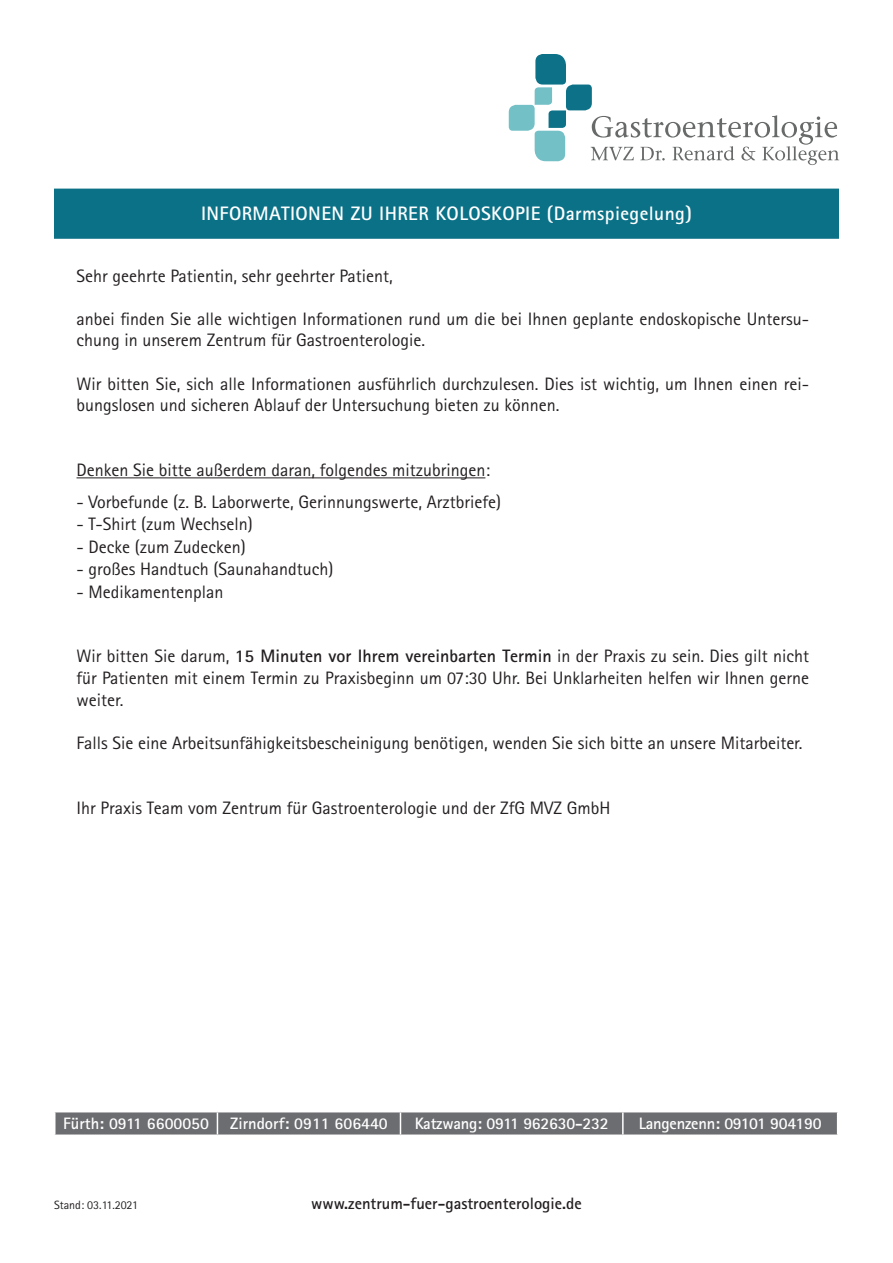
<style>
.page{position:relative;width:893px;height:1263px;background:#fff}
.page>*{position:absolute;margin:0;border:0;box-sizing:border-box;transform-origin:0 0}
.t1{font:700 19.5px "Rotis Sans Serif Pro";letter-spacing:.02em;color:#fff}
.t2{font:18px/21.6px "Rotis Sans Serif Pro";color:#231f20}
.t3{font:700 16.5px "Rotis Sans Serif Pro";letter-spacing:-.015em;color:#fff}
.t4{font:700 16.5px "Rotis Sans Serif Pro";color:#231f20}
.t5{font:12px "Rotis Sans Serif Pro";color:#231f20}
.s1{font-weight:700}
</style>
<div class="page">
<svg style="left:509px;top:54px;width:330px;height:111px"></svg>
<hr style="left:77px;top:477px;width:408px;height:1px;background:#231f20">
<div style="left:54px;top:189px;width:785px;height:50px;background:#0b7187;border:2px solid #0b7187"></div>
<div style="left:55px;top:1112px;width:783px;height:22px;background:#6c6d70"></div>
<p class="t1" style="left:201px;top:201px;width:492px">INFORMATIONEN ZU IHRER KOLOSKOPIE (Darmspiegelung)</p>
<p class="t2" style="left:77px;top:265px;width:318px">Sehr geehrte Patientin, sehr geehrter Patient,</p>
<p class="t2" style="left:77px;top:308px;width:734px">anbei finden Sie alle wichtigen Informationen rund um die bei Ihnen geplante endoskopische Untersu&shy;chung in unserem Zentrum für Gastroenterologie.</p>
<p class="t2" style="left:77px;top:373px;width:734px">Wir bitten Sie, sich alle Informationen ausführlich durchzulesen. Dies ist wichtig, um Ihnen einen rei&shy;bungslosen und sicheren Ablauf der Untersuchung bieten zu können.</p>
<p class="t2" style="left:77px;top:459px;width:415px">Denken Sie bitte außerdem daran, folgendes mitzubringen:</p>
<p class="t2" style="left:77px;top:491px;width:426px">- Vorbefunde (z. B. Laborwerte, Gerinnungswerte, Arztbriefe)</p>
<p class="t2" style="left:77px;top:513px;width:178px">- T-Shirt (zum Wechseln)</p>
<p class="t2" style="left:77px;top:536px;width:171px">- Decke (zum Zudecken)</p>
<p class="t2" style="left:77px;top:558px;width:258px">- großes Handtuch (Saunahandtuch)</p>
<p class="t2" style="left:77px;top:581px;width:148px">- Medikamentenplan</p>
<p class="t2" style="left:77px;top:646px;width:734px;text-align:justify">Wir bitten Sie darum, <span class="s1">15 Minuten vor Ihrem vereinbarten Termin</span> in der Praxis zu sein. Dies gilt nicht für Patienten mit einem Termin zu Praxisbeginn um 07:30 Uhr. Bei Unklarheiten helfen wir Ihnen gerne weiter.</p>
<p class="t2" style="left:77px;top:732px;width:728px">Falls Sie eine Arbeitsunfähigkeitsbescheinigung benötigen, wenden Sie sich bitte an unsere Mitarbeiter.</p>
<p class="t2" style="left:77px;top:797px;width:535px">Ihr Praxis Team vom Zentrum für Gastroenterologie und der ZfG MVZ GmbH</p>
<p class="t3" style="left:63px;top:1113px;width:147px">Fürth: 0911 6600050</p>
<p class="t3" style="left:230px;top:1113px;width:159px">Zirndorf: 0911 606440</p>
<p class="t3" style="left:415px;top:1113px;width:195px">Katzwang: 0911 962630-232</p>
<p class="t3" style="left:639px;top:1113px;width:184px">Langenzenn: 09101 904190</p>
<p class="t5" style="left:54px;top:1198px;width:86px">Stand: 03.11.2021</p>
<p class="t4" style="left:311px;top:1193px;width:272px">www.zentrum-fuer-gastroenterologie.de</p>
</div>
